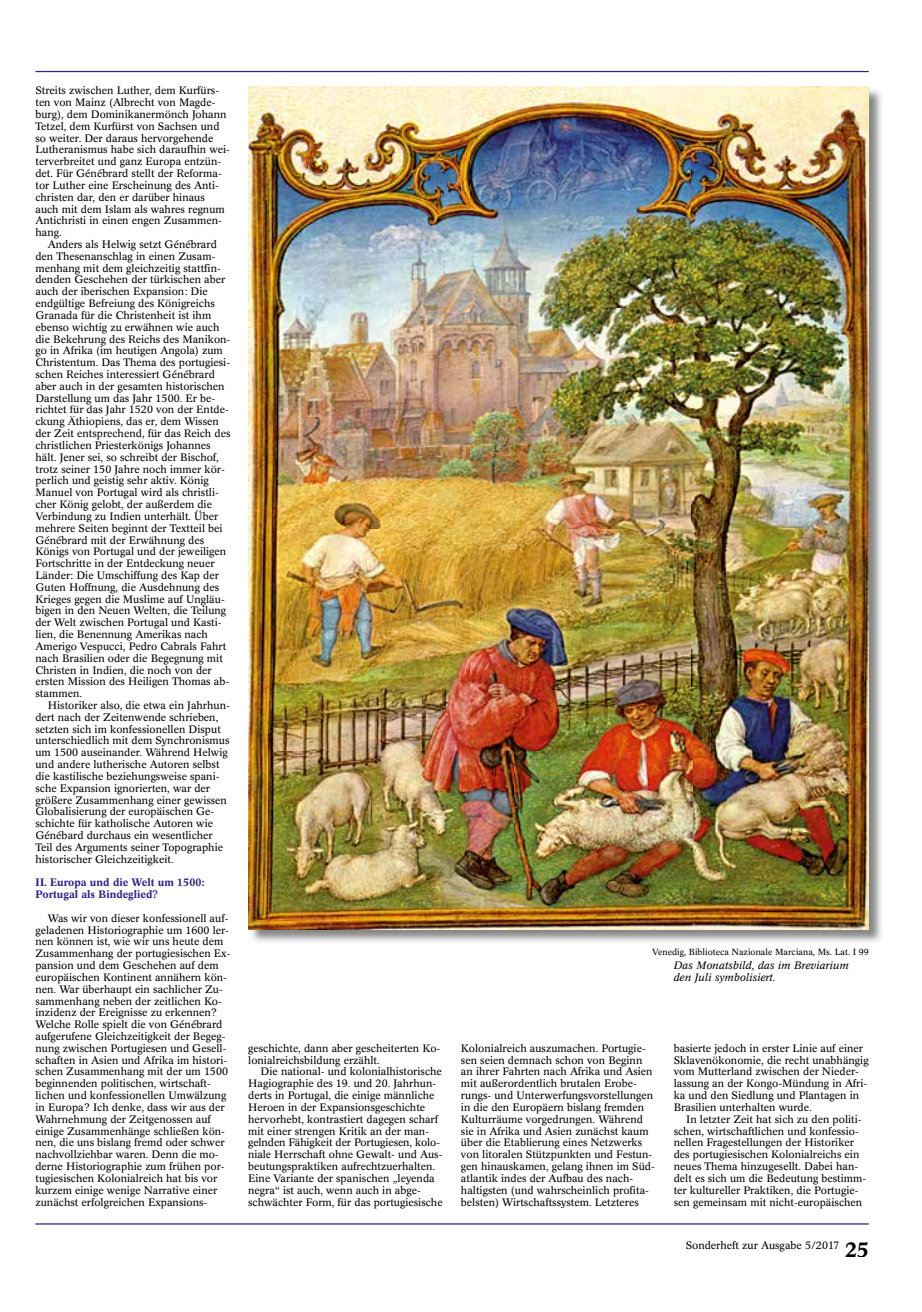
<style>
.page{position:relative;width:922px;height:1312px;background:#fff}
.page>*{position:absolute;margin:0;border:0;box-sizing:border-box;transform-origin:0 0}
.t1{font:10.62px/11.9px "Concorde BE";color:#000}
.t2{font:italic 10.62px/11.9px "Concorde BE";color:#000}
.t3{font:500 10.62px/11.9px "Concorde BE";color:#2f2483}
.t4{font:8.75px "Concorde BE";color:#000}
.s1{font-weight:500;font-size:20.62px}
</style>
<div class="page">
<hr style="left:35px;top:1222px;width:833px;height:2px;background:#2f2483">
<hr style="left:35px;top:71px;width:833px;height:1px;background:#2f2483">
<hr style="left:36px;top:416px;width:183px;height:1px;background:#000">
<hr style="left:36px;top:510px;width:176px;height:1px;background:#000">
<img style="left:841px;top:87px;width:41px;height:855px">
<img style="left:249px;top:928px;width:592px;height:14px">
<img style="left:248px;top:86px;width:620px;height:44px">
<img style="left:248px;top:130px;width:1px;height:798px">
<img style="left:249px;top:87px;width:619px;height:841px">
<p class="t1" style="left:35px;top:85px;width:196px">Streits zwischen Luther, dem Kurfürs&shy;ten von Mainz (Albrecht von Magde&shy;burg), dem Dominikanermönch Johann Tetzel, dem Kurfürst von Sachsen und so weiter. Der daraus hervorgehende Lutheranismus habe sich daraufhin wei&shy;terverbreitet und ganz Europa entzün&shy;det. Für Génébrard stellt der Reforma&shy;tor Luther eine Erscheinung des Anti&shy;christen dar, den er darüber hinaus auch mit dem Islam als wahres regnum Antichristi in einen engen Zusammen&shy;hang.</p>
<p class="t1" style="left:35px;top:238px;width:196px;text-indent:12px">Anders als Helwig setzt Génébrard den Thesenanschlag in einen Zusam&shy;menhang mit dem gleichzeitig stattfin&shy;denden Geschehen der türkischen aber auch der iberischen Expansion: Die endgültige Befreiung des Königreichs Granada für die Christenheit ist ihm ebenso wichtig zu erwähnen wie auch die Bekehrung des Reichs des Manikon&shy;go in Afrika (im heutigen Angola) zum Christentum. Das Thema des portugiesi&shy;schen Reiches interessiert Génébrard aber auch in der gesamten historischen Darstellung um das Jahr 1500. Er be&shy;richtet für das Jahr 1520 von der Entde&shy;ckung Äthiopiens, das er, dem Wissen der Zeit entsprechend, für das Reich des christlichen Priesterkönigs Johannes hält. Jener sei, so schreibt der Bischof, trotz seiner 150 Jahre noch immer kör&shy;perlich und geistig sehr aktiv. König Manuel von Portugal wird als christli&shy;cher König gelobt, der außerdem die Verbindung zu Indien unterhält. Über mehrere Seiten beginnt der Textteil bei Génébrard mit der Erwähnung des Königs von Portugal und der jeweiligen Fortschritte in der Entdeckung neuer Länder: Die Umschiffung des Kap der Guten Hoffnung, die Ausdehnung des Krieges gegen die Muslime auf Ungläu&shy;bigen in den Neuen Welten, die Teilung der Welt zwischen Portugal und Kasti&shy;lien, die Benennung Amerikas nach Amerigo Vespucci, Pedro Cabrals Fahrt nach Brasilien oder die Begegnung mit Christen in Indien, die noch von der ersten Mission des Heiligen Thomas ab&shy;stammen.</p>
<p class="t1" style="left:35px;top:699px;width:196px;text-indent:12px">Historiker also, die etwa ein Jahrhun&shy;dert nach der Zeitenwende schrieben, setzten sich im konfessionellen Disput unterschiedlich mit dem Synchronismus um 1500 auseinander. Während Helwig und andere lutherische Autoren selbst die kastilische beziehungsweise spani&shy;sche Expansion ignorierten, war der größere Zusammenhang einer gewissen Globalisierung der europäischen Ge&shy;schichte für katholische Autoren wie Génébard durchaus ein wesentlicher Teil des Arguments seiner Topographie historischer Gleichzeitigkeit.</p>
<p class="t3" style="left:35px;top:876px;width:170px">II. Europa und die Welt um 1500:<br>Portugal als Bindeglied?</p>
<p class="t1" style="left:35px;top:912px;width:196px;text-indent:12px">Was wir von dieser konfessionell auf&shy;geladenen Historiographie um 1600 ler&shy;nen können ist, wie wir uns heute dem Zusammenhang der portugiesischen Ex&shy;pansion und dem Geschehen auf dem europäischen Kontinent annähern kön&shy;nen. War überhaupt ein sachlicher Zu&shy;sammenhang neben der zeitlichen Ko&shy;inzidenz der Ereignisse zu erkennen?<br>Welche Rolle spielt die von Génébrard aufgerufene Gleichzeitigkeit der Begeg&shy;nung zwischen Portugiesen und Gesell&shy;schaften in Asien und Afrika im histori&shy;schen Zusammenhang mit der um 1500 beginnenden politischen, wirtschaft&shy;lichen und konfessionellen Umwälzung in Europa? Ich denke, dass wir aus der Wahrnehmung der Zeitgenossen auf einige Zusammenhänge schließen kön&shy;nen, die uns bislang fremd oder schwer nachvollziehbar waren. Denn die mo&shy;derne Historiographie zum frühen por&shy;tugiesischen Kolonialreich hat bis vor kurzem einige wenige Narrative einer zunächst erfolgreichen Expansions-</p>
<p class="t1" style="left:248px;top:1042px;width:193px">geschichte, dann aber gescheiterten Ko&shy;lonialreichsbildung erzählt.</p>
<p class="t1" style="left:248px;top:1065px;width:196px;text-indent:12px">Die national- und kolonialhistorische Hagiographie des 19. und 20. Jahrhun&shy;derts in Portugal, die einige männliche Heroen in der Expansionsgeschichte hervorhebt, kontrastiert dagegen scharf mit einer strengen Kritik an der man&shy;gelnden Fähigkeit der Portugiesen, kolo&shy;niale Herrschaft ohne Gewalt- und Aus&shy;beutungspraktiken aufrechtzuerhalten.<br>Eine Variante der spanischen „leyenda negra“ ist auch, wenn auch in abge&shy;schwächter Form, für das portugiesische</p>
<p class="t4" style="left:652px;top:946px;width:218px">Venedig, Biblioteca Nazionale Marciana, Ms. Lat. I 99</p>
<p class="t2" style="left:673px;top:959px;width:177px">Das Monatsbild, das im Breviarium den Juli symbolisiert.</p>
<p class="t1" style="left:461px;top:1042px;width:195px">Kolonialreich auszumachen. Portugie&shy;sen seien demnach schon von Beginn an ihrer Fahrten nach Afrika und Asien mit außerordentlich brutalen Erobe&shy;rungs- und Unterwerfungsvorstellungen in die den Europäern bislang fremden Kulturräume vorgedrungen. Während sie in Afrika und Asien zunächst kaum über die Etablierung eines Netzwerks von litoralen Stützpunkten und Festun&shy;gen hinauskamen, gelang ihnen im Süd&shy;atlantik indes der Aufbau des nach&shy;haltigsten (und wahrscheinlich profita&shy;belsten) Wirtschaftssystem. Letzteres</p>
<p class="t1" style="left:673px;top:1042px;width:196px">basierte jedoch in erster Linie auf einer Sklavenökonomie, die recht unabhängig vom Mutterland zwischen der Nieder&shy;lassung an der Kongo-Mündung in Afri&shy;ka und den Siedlung und Plantagen in Brasilien unterhalten wurde.</p>
<p class="t1" style="left:673px;top:1112px;width:194px;text-indent:12px">In letzter Zeit hat sich zu den politi&shy;schen, wirtschaftlichen und konfessio&shy;nellen Fragestellungen der Historiker des portugiesischen Kolonialreichs ein neues Thema hinzugesellt. Dabei han&shy;delt es sich um die Bedeutung bestimm&shy;ter kultureller Praktiken, die Portugie&shy;sen gemeinsam mit nicht-europäischen</p>
<p class="t1" style="left:685px;top:1239px;width:184px">Sonderheft zur Ausgabe 5/2017 <span class="s1">25</span></p>
</div>
